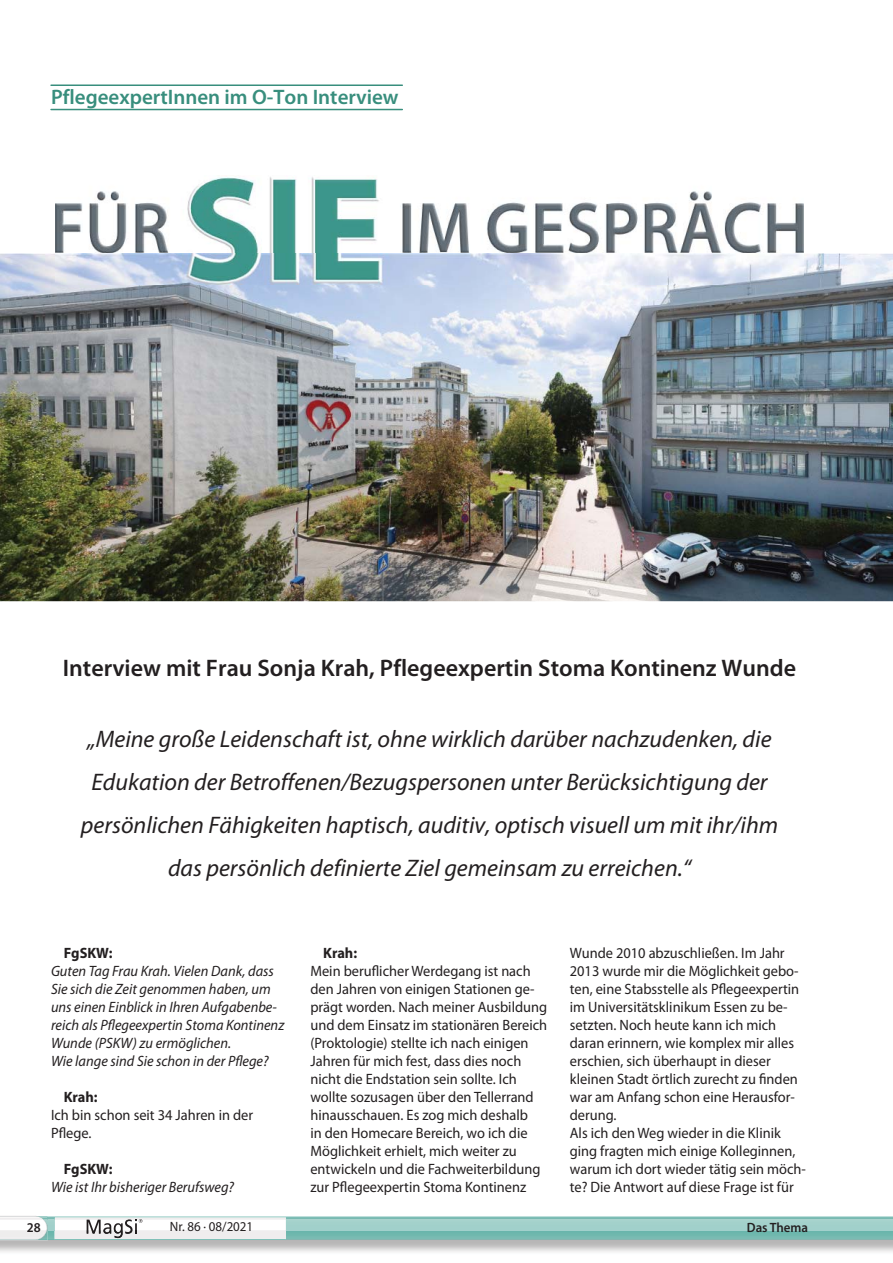
<style>
.page{position:relative;width:893px;height:1263px;background:#fff}
.page>*{position:absolute;margin:0;border:0;box-sizing:border-box;transform-origin:0 0}
.t1{font:italic 24px/43.2px "Myriad Pro";color:#231f20;text-align:center}
.t2{font:600 24px "Myriad Pro";color:#231f20}
.t3{font:600 21px "Myriad Pro";color:#388e7d}
.t4{font:15px/18px "Myriad Pro";color:#231f20;scale:.96 1}
.t5{font:italic 15px/18px "Myriad Pro";color:#231f20;scale:.96 1}
.t6{font:700 15px "Myriad Pro";color:#231f20;scale:.96 1}
.t7{font:13.5px "Myriad Pro";color:#221e1f;scale:.96 1}
.t8{font:600 13.5px "Myriad Pro";color:#231f20;scale:.96 1}
.t9{font:600 13.5px "Myriad Pro";color:#221e1f;scale:.96 1}
.t10{font:13.5px "Myriad Pro";color:#231f20;scale:.96 1}
</style>
<div class="page">
<img style="left:0;top:253px;width:892px;height:348px">
<hr style="left:51px;top:109px;width:351px;height:1px;background:#388e7d">
<hr style="left:51px;top:85px;width:351px;height:1px;background:#388e7d">
<img style="left:56px;top:177px;width:747px;height:107px">
<img style="left:0;top:1230px;width:892px;height:22px">
<img style="left:48px;top:1239px;width:238px;height:1px">
<img style="left:0;top:1230px;width:48px;height:10px">
<svg style="left:27px;top:1216px;width:260px;height:23px"></svg>
<h2 class="t3" style="left:51px;top:89px;width:349px">PflegeexpertInnen im O-Ton Interview</h2>
<h1 class="t2" style="left:63px;top:658px;width:734px">Interview mit Frau Sonja Krah, Pflegeexpertin Stoma Kontinenz Wunde</h1>
<p class="t1" style="left:81px;top:719px;width:698px">„Meine große Leidenschaft ist, ohne wirklich darüber nachzudenken, die Edukation der Betroffenen/Bezugspersonen unter Berücksichtigung der persönlichen Fähigkeiten haptisch, auditiv, optisch visuell um mit ihr/ihm das persönlich definierte Ziel gemeinsam zu erreichen.“</p>
<p class="t6" style="left:64px;top:944px;width:52px">FgSKW:</p>
<p class="t5" style="left:51px;top:963px;width:244px">Guten Tag Frau Krah. Vielen Dank, dass Sie sich die Zeit genommen haben, um uns einen Einblick in Ihren Aufgabenbe&shy;reich als Pflegeexpertin Stoma Kontinenz Wunde (PSKW) zu ermöglichen.<br>Wie lange sind Sie schon in der Pflege?</p>
<p class="t6" style="left:64px;top:1088px;width:37px">Krah:</p>
<p class="t4" style="left:51px;top:1107px;width:212px">Ich bin schon seit 34 Jahren in der<br>Pflege.</p>
<p class="t6" style="left:64px;top:1160px;width:52px">FgSKW:</p>
<p class="t5" style="left:51px;top:1179px;width:192px">Wie ist Ihr bisheriger Berufsweg?</p>
<p class="t6" style="left:323px;top:944px;width:37px">Krah:</p>
<p class="t4" style="left:310px;top:963px;width:248px">Mein beruflicher Werdegang ist nach den Jahren von einigen Stationen ge&shy;prägt worden. Nach meiner Ausbildung und dem Einsatz im stationären Bereich (Proktologie) stellte ich nach einigen Jahren für mich fest, dass dies noch nicht die Endstation sein sollte. Ich wollte sozusagen über den Tellerrand hinausschauen. Es zog mich deshalb<br>in den Homecare Bereich, wo ich die Möglichkeit erhielt, mich weiter zu entwickeln und die Fachweiterbildung zur Pflegeexpertin Stoma Kontinenz</p>
<p class="t4" style="left:570px;top:945px;width:247px">Wunde 2010 abzuschließen. Im Jahr 2013 wurde mir die Möglichkeit gebo&shy;ten, eine Stabsstelle als Pflegeexpertin im Universitätsklinikum Essen zu be&shy;setzten. Noch heute kann ich mich daran erinnern, wie komplex mir alles erschien, sich überhaupt in dieser kleinen Stadt örtlich zurecht zu finden war am Anfang schon eine Herausfor&shy;derung.<br>Als ich den Weg wieder in die Klinik ging fragten mich einige Kolleginnen, warum ich dort wieder tätig sein möch&shy;te? Die Antwort auf diese Frage ist für</p>
<p class="t9" style="left:27px;top:1222px;width:16px">28</p>
<p class="t7" style="left:170px;top:1222px;width:88px">Nr. 86 08/2021</p>
<p class="t8" style="left:746px;top:1222px;width:65px">Das Thema</p>
<p class="t10" style="left:203px;top:1222px;width:4px">·</p>
</div>
